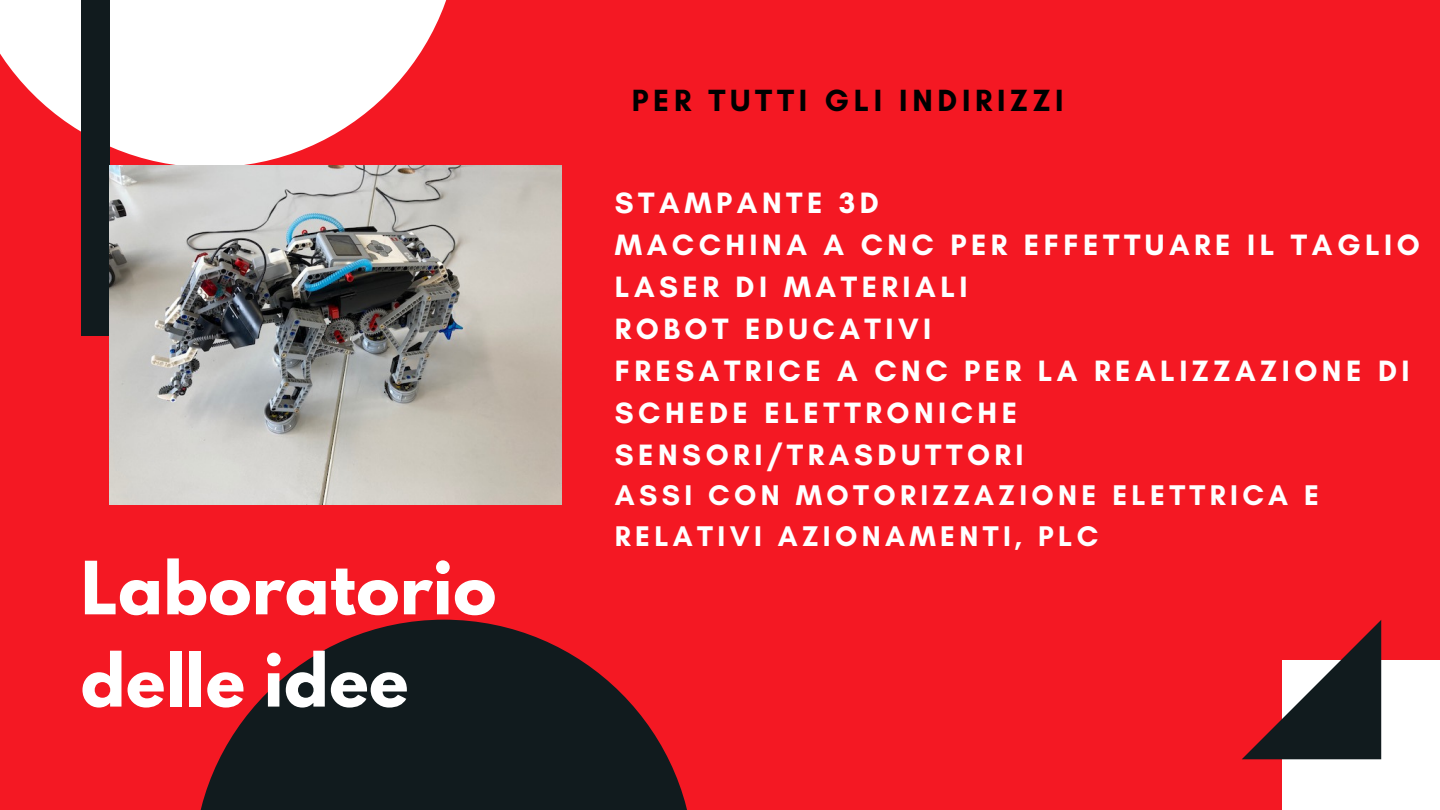
<style>
.page{position:relative;width:1440px;height:810px;background:#f41823}
.page>*{position:absolute;margin:0;border:0;box-sizing:border-box;transform-origin:0 0}
.t1{font:700 65px/92.2px "League Spartan";letter-spacing:.01em;color:#fff}
.t2{font:700 31.2px "Glacial Indifference";letter-spacing:.15em;color:#000}
.t3{font:700 30px/42px "Glacial Indifference";letter-spacing:.15em;color:#fff}
.t4{font:700 29px/40.5px "Glacial Indifference";letter-spacing:.15em;color:#fff}
</style>
<div class="page">
<svg style="left:0;top:0;width:460px;height:166px;fill:#fff"></svg>
<svg style="left:200px;top:620px;width:487px;height:190px;fill:#111b1e"></svg>
<div style="left:81px;top:0;width:29px;height:335px;background:#111b1e"></div>
<div style="left:1283px;top:661px;width:157px;height:149px;background:#fff"></div>
<svg style="left:1242px;top:620px;width:139px;height:139px"></svg>
<img style="left:109px;top:166px;width:453px;height:339px">
<h1 class="t1" style="left:81px;top:550px;width:417px">Laboratorio delle idee</h1>
<p class="t2" style="left:632px;top:81px;width:433px">PER TUTTI GLI INDIRIZZI</p>
<p class="t3" style="left:615px;top:181px;width:807px">STAMPANTE 3D<br>MACCHINA A CNC PER EFFETTUARE IL TAGLIO<br>LASER DI MATERIALI<br>ROBOT EDUCATIVI<br>FRESATRICE A CNC PER LA REALIZZAZIONE DI<br>SCHEDE ELETTRONICHE<br>SENSORI/TRASDUTTORI</p>
<p class="t4" style="left:615px;top:475px;width:706px">ASSI CON MOTORIZZAZIONE ELETTRICA E<br>RELATIVI AZIONAMENTI, PLC</p>
</div>
